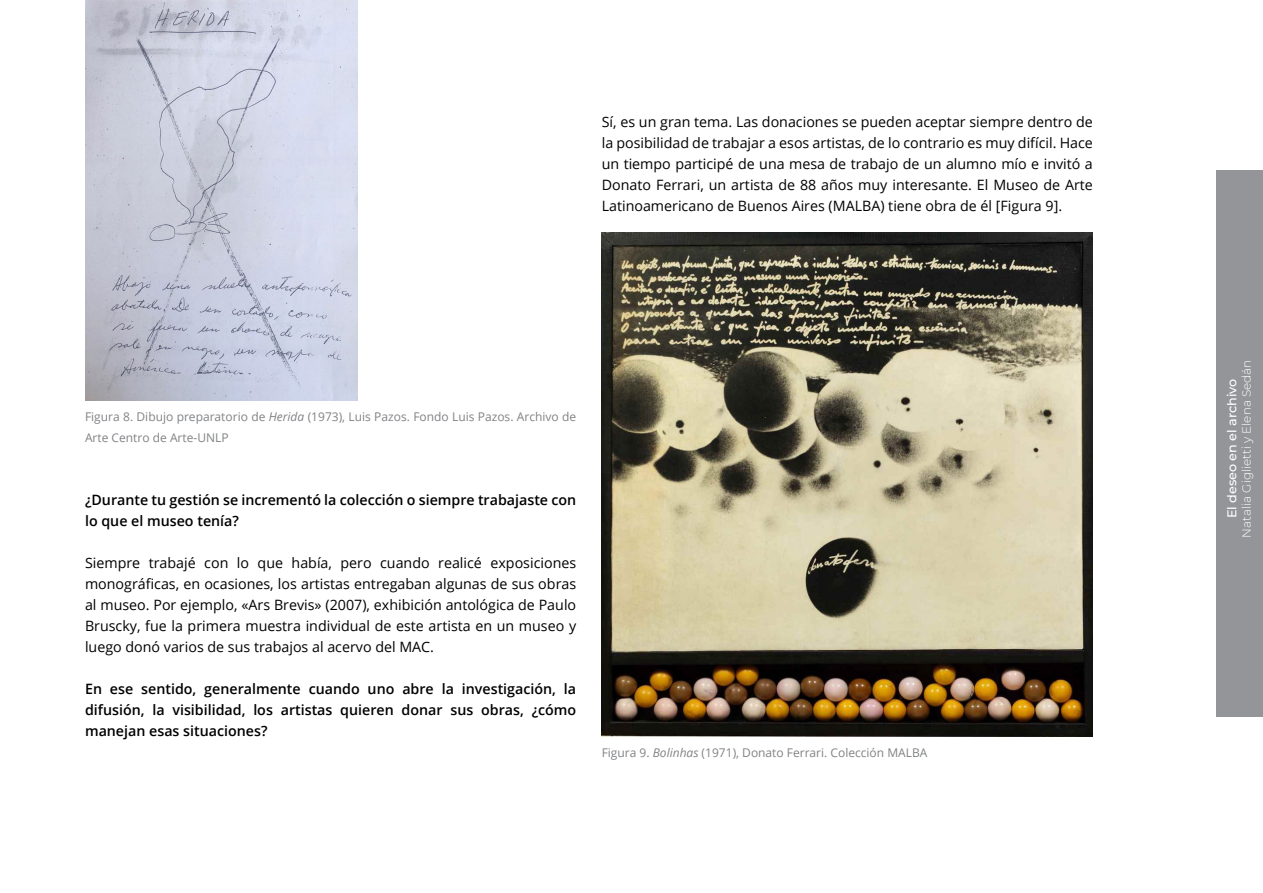
<style>
.page{position:relative;width:1263px;height:893px;background:#fff}
.page>*{position:absolute;margin:0;border:0;box-sizing:border-box;transform-origin:0 0}
.t1{font:14.25px/21px "Open Sans";color:#000;text-align:justify}
.t2{font:600 14.25px/21px "Open Sans";color:#000}
.t3{font:500 12.75px "Montserrat";color:#fff}
.t4{font:12px/21px "Open Sans";color:#808285}
.t5{font:300 12px "Montserrat";color:#fff}
.s1{font-style:italic}
</style>
<div class="page">
<div style="left:1216px;top:170px;width:47px;height:546px;background:#939598"></div>
<img style="left:85px;top:0;width:272px;height:400px">
<img style="left:602px;top:232px;width:491px;height:504px">
<p class="t1" style="left:602px;top:111px;width:493px">Sí, es un gran tema. Las donaciones se pueden aceptar siempre dentro de la posibilidad de trabajar a esos artistas, de lo contrario es muy difícil. Hace un tiempo participé de una mesa de trabajo de un alumno mío e invitó a Donato Ferrari, un artista de 88 años muy interesante. El Museo de Arte Latinoamericano de Buenos Aires (MALBA) tiene obra de él [Figura 9].</p>
<p class="t4" style="left:85px;top:406px;width:493px">Figura 8. Dibujo preparatorio de <span class="s1">Herida</span> (1973), Luis Pazos. Fondo Luis Pazos. Archivo de<br>Arte Centro de Arte-UNLP</p>
<p class="t2" style="left:85px;top:489px;width:493px">¿Durante tu gestión se incrementó la colección o siempre trabajaste con lo que el museo tenía?</p>
<p class="t1" style="left:85px;top:552px;width:493px">Siempre trabajé con lo que había, pero cuando realicé exposiciones monográficas, en ocasiones, los artistas entregaban algunas de sus obras al museo. Por ejemplo, «Ars Brevis» (2007), exhibición antológica de Paulo Bruscky, fue la primera muestra individual de este artista en un museo y luego donó varios de sus trabajos al acervo del MAC.</p>
<p class="t2" style="left:85px;top:678px;width:493px;text-align:justify">En ese sentido, generalmente cuando uno abre la investigación, la difusión, la visibilidad, los artistas quieren donar sus obras, ¿cómo manejan esas situaciones?</p>
<p class="t4" style="left:602px;top:742px;width:327px">Figura 9. <span class="s1">Bolinhas</span> (1971), Donato Ferrari. Colección MALBA</p>
<p class="t5" style="left:1238px;top:538px;width:180px;rotate:-90deg">Natalia Giglietti y Elena Sedán</p>
<p class="t3" style="left:1223px;top:518px;width:141px;rotate:-90deg">E l deseo en el archivo</p>
</div>
